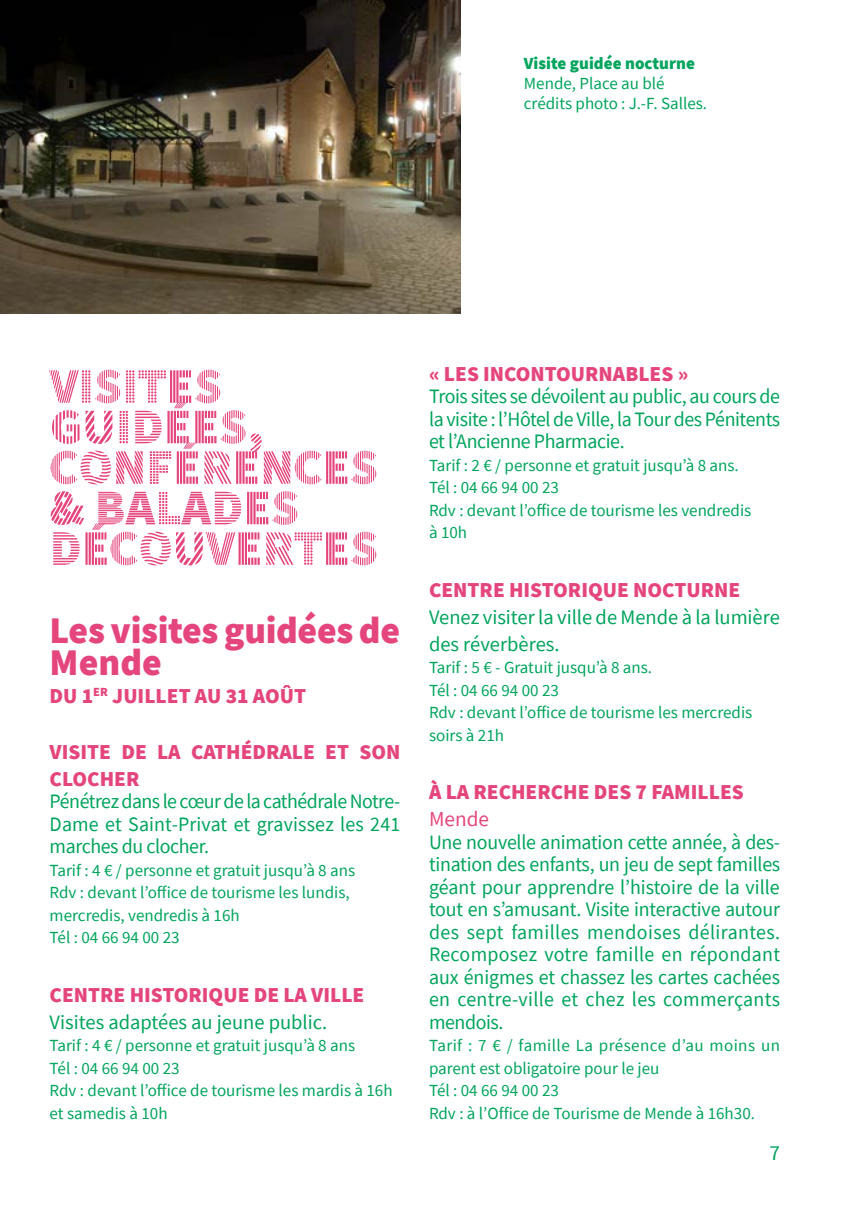
<style>
.page{position:relative;width:851px;height:1205px;background:#fff}
.page>*{position:absolute;margin:0;border:0;box-sizing:border-box;transform-origin:0 0}
.t1{font:50px/40.5px "Source Sans Pro DISPLAY";color:#e5457d}
.t2{font:900 37.5px/32.5px "Source Sans Pro";letter-spacing:-.01em;color:#e5457d}
.t3{font:900 21.25px/27px "Source Sans Pro";color:#e5457d}
.t4{font:21.25px "Source Sans Pro";color:#e5457d}
.t5{font:21.25px "Source Sans Pro";color:#00a45d}
.t6{font:20.5px/22.5px "Source Sans Pro";color:#00a45d;text-align:justify}
.t7{font:17px/22.5px "Source Sans Pro";color:#00a45d}
.t8{font:900 17px "Source Sans Pro";color:#00a45d}
</style>
<div class="page">
<img style="left:0;top:0;width:460px;height:313px">
<p class="t8" style="left:524px;top:52px;width:172px">Visite guidée nocturne</p>
<p class="t7" style="left:524px;top:74px;width:185px;line-height:20px">Mende, Place au blé crédits photo : J.-F. Salles.</p>
<h1 class="t1" style="left:50px;top:367px;width:330px">VISITES<br>GUIDÉES,<br>CONFÉRENCES &amp; BALADES<br>DÉCOUVERTES</h1>
<h2 class="t2" style="left:50px;top:613px;width:352px">Les visites guidées de<br>Mende</h2>
<p class="t3" style="left:50px;top:682px;width:258px">DU 1<sup>ER</sup> JUILLET AU 31 AOÛT</p>
<p class="t3" style="left:50px;top:738px;width:352px">VISITE DE LA CATHÉDRALE ET SON<br>CLOCHER</p>
<p class="t6" style="left:50px;top:790px;width:352px">Pénétrez dans le cœur de la cathédrale Notre-Dame et Saint-Privat et gravissez les 241 marches du clocher.</p>
<p class="t7" style="left:50px;top:859px;width:307px">Tarif : 4 € / personne et gratuit jusqu’à 8 ans Rdv : devant l’office de tourisme les lundis, mercredis, vendredis à 16h<br>Tél : 04 66 94 00 23</p>
<p class="t3" style="left:50px;top:981px;width:316px">CENTRE HISTORIQUE DE LA VILLE</p>
<p class="t6" style="left:50px;top:1011px;width:279px">Visites adaptées au jeune public.</p>
<p class="t7" style="left:50px;top:1034px;width:344px">Tarif : 4 € / personne et gratuit jusqu’à 8 ans<br>Tél : 04 66 94 00 23<br>Rdv : devant l’office de tourisme les mardis à 16h et samedis à 10h</p>
<p class="t3" style="left:429px;top:360px;width:261px">« LES INCONTOURNABLES »</p>
<p class="t6" style="left:429px;top:385px;width:352px">Trois sites se dévoilent au public, au cours de la visite : l’Hôtel de Ville, la Tour des Pénitents et l’Ancienne Pharmacie.</p>
<p class="t7" style="left:429px;top:454px;width:324px">Tarif : 2 € / personne et gratuit jusqu’à 8 ans.<br>Tél : 04 66 94 00 23<br>Rdv : devant l’office de tourisme les vendredis à 10h</p>
<p class="t3" style="left:429px;top:576px;width:312px">CENTRE HISTORIQUE NOCTURNE</p>
<p class="t6" style="left:429px;top:603px;width:352px;line-height:27px">Venez visiter la ville de Mende à la lumière des réverbères.</p>
<p class="t7" style="left:429px;top:656px;width:325px">Tarif : 5 € - Gratuit jusqu’à 8 ans.<br>Tél : 04 66 94 00 23<br>Rdv : devant l’office de tourisme les mercredis soirs à 21h</p>
<p class="t3" style="left:429px;top:778px;width:316px">À LA RECHERCHE DES 7 FAMILLES</p>
<p class="t4" style="left:429px;top:806px;width:61px">Mende</p>
<p class="t6" style="left:429px;top:831px;width:352px">Une nouvelle animation cette année, à des&shy;tination des enfants, un jeu de sept familles géant pour apprendre l’histoire de la ville tout en s’amusant. Visite interactive autour des sept familles mendoises délirantes.<br>Recomposez votre famille en répondant aux énigmes et chassez les cartes cachées en centre-ville et chez les commerçants mendois.</p>
<p class="t7" style="left:429px;top:1034px;width:352px">Tarif : 7 € / famille La présence d’au moins un parent est obligatoire pour le jeu<br>Tél : 04 66 94 00 23<br>Rdv : à l’Office de Tourisme de Mende à 16h30.</p>
<p class="t5" style="left:769px;top:1139px;width:12px">7</p>
</div>
